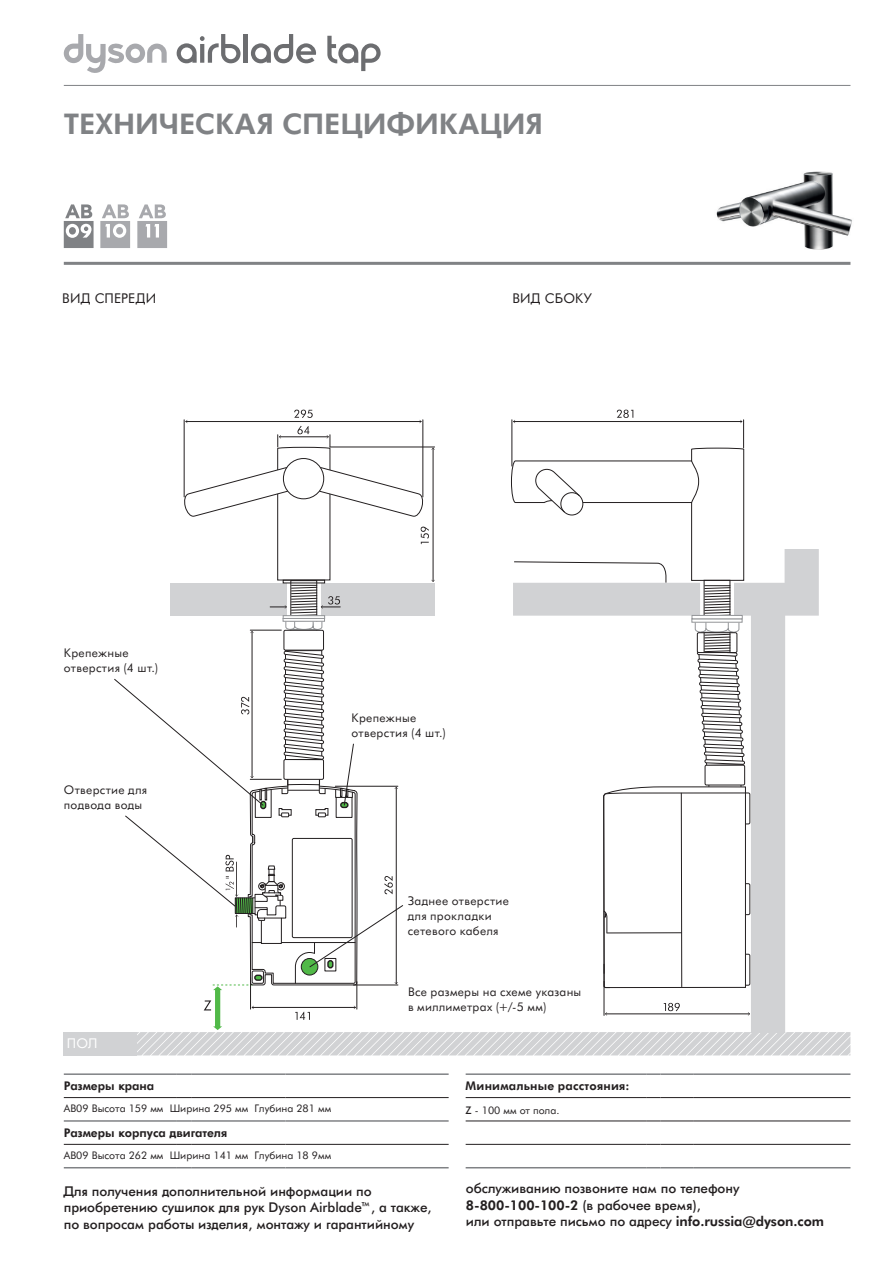
<style>
.page{position:relative;width:893px;height:1263px;background:#fff}
.page>*{position:absolute;margin:0;border:0;box-sizing:border-box;transform-origin:0 0}
.t1{font:800 28.5px "Futura BT";letter-spacing:-.005em;color:#808285}
.t2{font:500 13.5px/16.5px "Futura BT";letter-spacing:-.005em;color:#231f20}
.t3{font:13.5px "Futura BT";letter-spacing:.01em;color:#231f20}
.t4{font:13.5px "Futura BT";color:#fff}
.t5{font:12px/15px "Futura BT";letter-spacing:.025em;color:#231f20}
.t6{font:800 12px "Futura BT";color:#231f20}
.t7{font:800 12px "Futura BT";letter-spacing:.02em;color:#231f20}
.t8{font:10.5px "Futura BT";color:#231f20}
.s1{font-weight:500}
.s2{font-weight:800}
</style>
<div class="page">
<hr style="left:64px;top:262px;width:786px;height:3px;background:#808285">
<hr style="left:64px;top:85px;width:786px;height:1px;background:#808285">
<img style="left:716px;top:171px;width:136px;height:79px">
<hr style="left:466px;top:1097px;width:181px;height:1px;background:#231f20">
<svg style="left:647px;top:1097px;width:13px;height:1px"></svg>
<hr style="left:660px;top:1097px;width:33px;height:1px;background:#231f20">
<hr style="left:693px;top:1097px;width:157px;height:1px;background:#231f20">
<hr style="left:466px;top:1121px;width:181px;height:1px;background:#231f20">
<svg style="left:647px;top:1121px;width:13px;height:1px"></svg>
<hr style="left:660px;top:1121px;width:33px;height:1px;background:#231f20">
<hr style="left:693px;top:1121px;width:157px;height:1px;background:#231f20">
<hr style="left:466px;top:1144px;width:181px;height:1px;background:#231f20">
<svg style="left:647px;top:1144px;width:13px;height:1px"></svg>
<hr style="left:660px;top:1144px;width:33px;height:1px;background:#231f20">
<hr style="left:693px;top:1144px;width:157px;height:1px;background:#231f20">
<hr style="left:466px;top:1073px;width:181px;height:2px;background:#808285">
<svg style="left:647px;top:1073px;width:13px;height:2px"></svg>
<hr style="left:660px;top:1073px;width:33px;height:2px;background:#808285">
<hr style="left:693px;top:1073px;width:157px;height:2px;background:#808285">
<hr style="left:466px;top:1167px;width:181px;height:1px;background:#808285">
<svg style="left:647px;top:1167px;width:13px;height:1px"></svg>
<hr style="left:660px;top:1167px;width:33px;height:1px;background:#808285">
<hr style="left:693px;top:1167px;width:157px;height:1px;background:#808285">
<hr style="left:64px;top:1073px;width:113px;height:2px;background:#808285">
<svg style="left:177px;top:1073px;width:15px;height:2px"></svg>
<hr style="left:192px;top:1073px;width:93px;height:2px;background:#808285">
<hr style="left:285px;top:1073px;width:164px;height:2px;background:#808285">
<hr style="left:64px;top:1120px;width:113px;height:2px;background:#808285">
<svg style="left:177px;top:1120px;width:15px;height:2px"></svg>
<hr style="left:192px;top:1120px;width:93px;height:2px;background:#808285">
<hr style="left:285px;top:1120px;width:164px;height:2px;background:#808285">
<hr style="left:64px;top:1097px;width:113px;height:1px;background:#231f20">
<svg style="left:177px;top:1097px;width:15px;height:1px"></svg>
<hr style="left:192px;top:1097px;width:93px;height:1px;background:#231f20">
<hr style="left:285px;top:1097px;width:164px;height:1px;background:#231f20">
<hr style="left:64px;top:1144px;width:113px;height:1px;background:#231f20">
<svg style="left:177px;top:1144px;width:15px;height:1px"></svg>
<hr style="left:192px;top:1144px;width:93px;height:1px;background:#231f20">
<hr style="left:285px;top:1144px;width:164px;height:1px;background:#231f20">
<hr style="left:64px;top:1167px;width:113px;height:1px;background:#808285">
<svg style="left:177px;top:1167px;width:15px;height:1px"></svg>
<hr style="left:192px;top:1167px;width:93px;height:1px;background:#808285">
<hr style="left:285px;top:1167px;width:164px;height:1px;background:#808285">
<svg style="left:64px;top:34px;width:103px;height:39px"></svg>
<svg style="left:177px;top:34px;width:64px;height:29px"></svg>
<hr style="left:244px;top:34px;width:4px;height:29px;background:#6c6d70">
<svg style="left:251px;top:34px;width:65px;height:29px"></svg>
<svg style="left:327px;top:36px;width:54px;height:35px"></svg>
<svg style="left:100px;top:204px;width:30px;height:44px"></svg>
<svg style="left:137px;top:204px;width:30px;height:44px"></svg>
<svg style="left:64px;top:204px;width:30px;height:44px"></svg>
<div style="left:64px;top:1032px;width:73px;height:23px;background:#d1d2d4"></div>
<svg style="left:114px;top:410px;width:736px;height:645px"></svg>
<h1 class="t1" style="left:64px;top:104px;width:481px">ТЕХНИЧЕСКАЯ СПЕЦИФИКАЦИЯ</h1>
<p class="t3" style="left:62px;top:289px;width:85px">Вид сп ереди</p>
<p class="t3" style="left:512px;top:289px;width:43px">Вид сбоку</p>
<p class="t5" style="left:64px;top:645px;width:96px">Крепежные отверстия (4 шт.)</p>
<p class="t5" style="left:64px;top:782px;width:85px">Отверстие для подвода воды</p>
<p class="t5" style="left:351px;top:710px;width:96px">Крепежные отверстия (4 шт.)</p>
<p class="t4" style="left:67px;top:1034px;width:30px">Пол</p>
<p class="t6" style="left:64px;top:1077px;width:92px">Размеры крана</p>
<p class="t8" style="left:64px;top:1102px;width:269px">AB09 Высота 159 мм Ширина 295 мм Глубина 281 мм</p>
<p class="t6" style="left:64px;top:1124px;width:165px">Размеры корпуса двигателя</p>
<p class="t8" style="left:64px;top:1148px;width:269px">AB09 Высота 262 мм Ширина 141 мм Глубина 18 9мм</p>
<p class="t5" style="left:408px;top:892px;width:103px">Заднее отверстие для прокладки сетевого кабеля</p>
<p class="t5" style="left:408px;top:984px;width:175px">Все размеры на схеме указаны в миллиметрах (+/-5 мм)</p>
<p class="t7" style="left:466px;top:1077px;width:165px">Минимальные расстояния:</p>
<p class="t8" style="left:466px;top:1103px;width:95px"><span class="s1">Z</span> - 100 мм от пола.</p>
<p class="t2" style="left:64px;top:1183px;width:369px">Для получения дополнительной информации по приобретению сушилок для рук Dyson Airblade™, а также, по вопросам работы изделия, монтажу и гарантийному</p>
<p class="t2" style="left:466px;top:1180px;width:360px">обслуживанию позвоните нам по телефону<br><span class="s2">8-800-100-100-2</span> (в рабочее время),<br>или отправьте письмо по адресу <span class="s2">info.russia@dyson.com</span></p>
</div>
